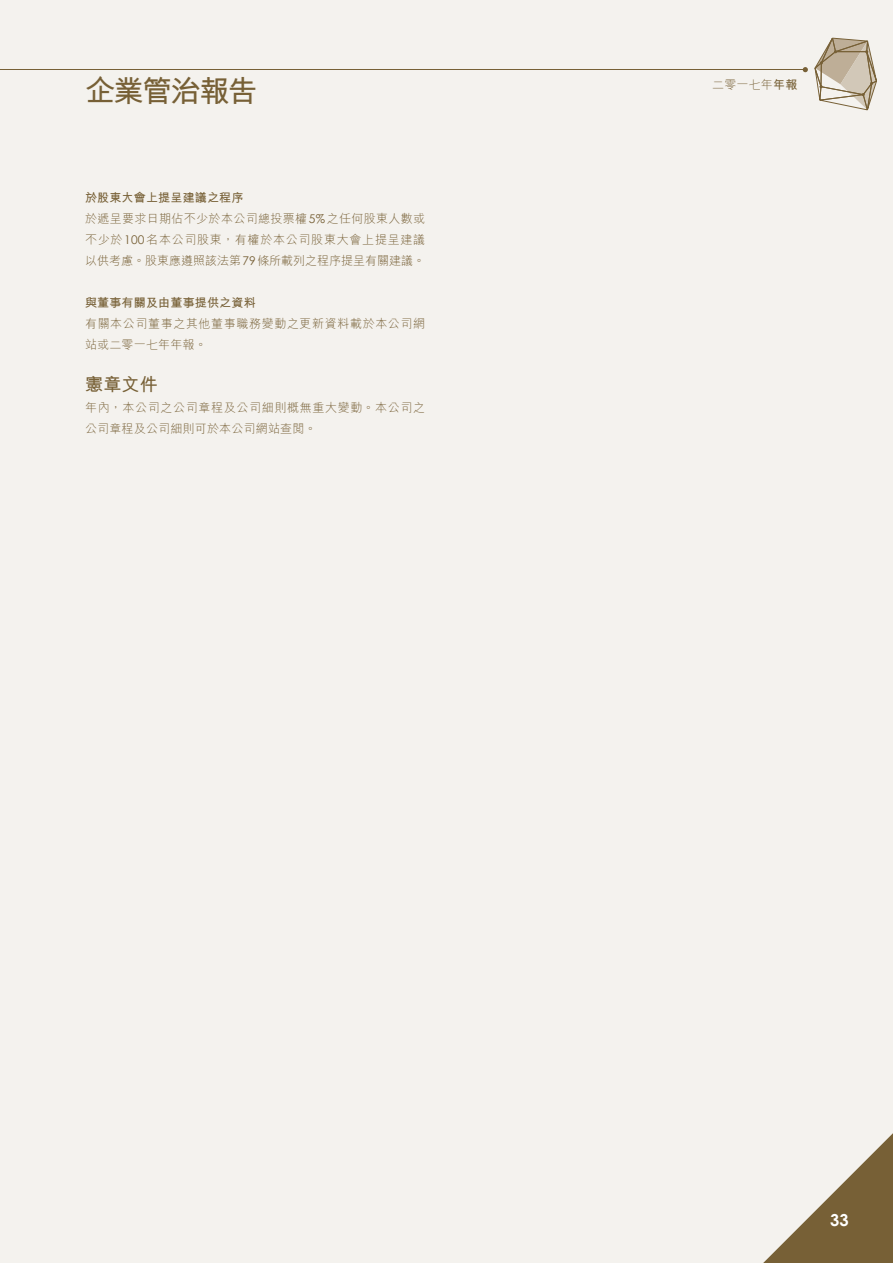
<style>
.page{position:relative;width:893px;height:1263px;background:#f4f2ee}
.page>*{position:absolute;margin:0;border:0;box-sizing:border-box;transform-origin:0 0}
.t1{font:30px "M Hei HK Bold E Ten B5 H";letter-spacing:-.045em;color:#776036}
.t2{font:18px "M Hei HK Bold E Ten B5 H";color:#776036}
.t3{font:700 16.5px "Century Gothic";color:#fff}
.t4{font:12px/21px "M Hei HK Light E Ten B5 H";letter-spacing:.05em;color:#776036}
.t5{font:12px "M Hei HK Bold E Ten B5 H";letter-spacing:.015em;color:#776036}
.s1{font-family:"M Hei HK Bold E Ten B5 H"}
.s2{font-family:"Century Gothic"}
</style>
<div class="page">
<svg style="left:763px;top:1133px;width:130px;height:130px"></svg>
<hr style="left:0;top:69px;width:805px;height:1px;background:#776036">
<svg style="left:803px;top:67px;width:5px;height:5px"></svg>
<svg style="left:814px;top:37px;width:63px;height:74px"></svg>
<h1 class="t1" style="left:85px;top:79px;width:174px">企業管治報告</h1>
<p class="t4" style="left:712px;top:75px;width:87px">二零一七年<span class="s1">年報</span></p>
<p class="t5" style="left:85px;top:193px;width:160px">於股東大會上提呈建議之程序</p>
<p class="t4" style="left:85px;top:210px;width:342px;text-align:justify">於遞呈要求日期佔不少於本公司總投票權<span class="s2">5%</span>之任何股東人數或不少於<span class="s2">100</span>名本公司股東，有權於本公司股東大會上提呈建議以供考慮。股東應遵照該法第<span class="s2">79</span>條所載列之程序提呈有關建議。</p>
<p class="t5" style="left:85px;top:298px;width:172px">與董事有關及由董事提供之資料</p>
<p class="t4" style="left:85px;top:315px;width:342px">有關本公司董事之其他董事職務變動之更新資料載於本公司網站或二零一七年年報。</p>
<h2 class="t2" style="left:85px;top:378px;width:74px">憲章文件</h2>
<p class="t4" style="left:85px;top:399px;width:342px">年內，本公司之公司章程及公司細則概無重大變動。本公司之公司章程及公司細則可於本公司網站查閱。</p>
<h3 class="t3" style="left:830px;top:1210px;width:20px">33</h3>
</div>
